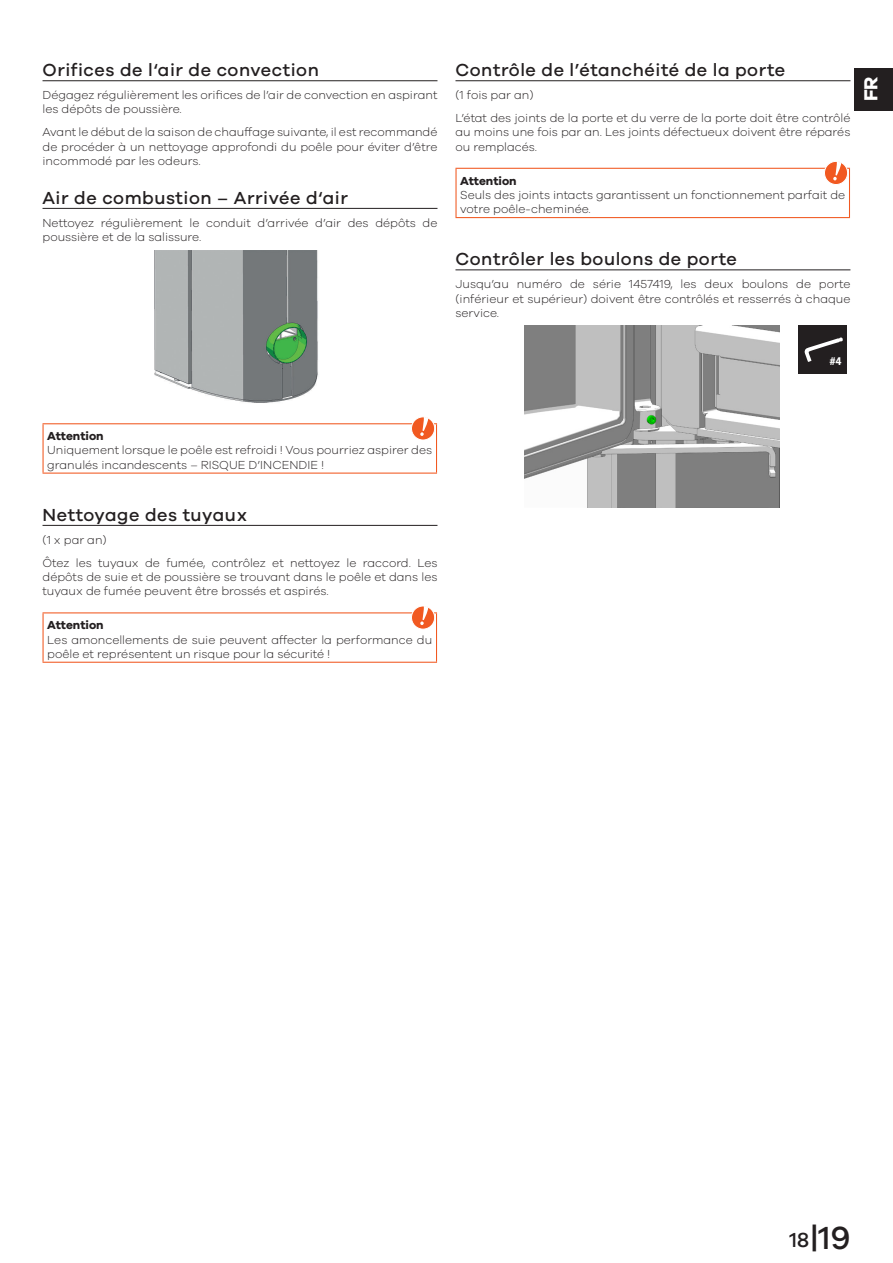
<style>
.page{position:relative;width:893px;height:1263px;background:#fff}
.page>*{position:absolute;margin:0;border:0;box-sizing:border-box;transform-origin:0 0}
.t1{font:500 33px "Galano Grotesque";color:#231f20}
.t2{font:700 19.5px "Galano Grotesque";color:#fff}
.H2_-_SubHeader{font:500 18px "Galano Grotesque";letter-spacing:.03em;color:#231f20}
.BT_-_BodyText{font:300 12px/14.4px "Galano Grotesque";color:#231f20}
.Tabellen_Hinweis_Tip{font:700 12px "Galano Grotesque";color:#231f20}
.t3{font:700 9.9px "News Gothic Std";color:#fff}
.s1{font-size:21px}
</style>
<div class="page">
<div style="left:855px;top:68px;width:38px;height:43px;background:#231f20"></div>
<hr style="left:43px;top:80px;width:394px;height:1px;background:#231f20">
<hr style="left:43px;top:208px;width:394px;height:1px;background:#231f20">
<hr style="left:43px;top:525px;width:394px;height:1px;background:#231f20">
<img style="left:154px;top:250px;width:164px;height:153px">
<hr style="left:43px;top:423px;width:394px;height:1px;background:#f15921">
<hr style="left:43px;top:424px;width:1px;height:49px;background:#f15921">
<hr style="left:436px;top:424px;width:1px;height:49px;background:#f15921">
<hr style="left:43px;top:473px;width:394px;height:1px;background:#f15921">
<hr style="left:43px;top:612px;width:394px;height:1px;background:#f15921">
<hr style="left:43px;top:613px;width:1px;height:49px;background:#f15921">
<hr style="left:436px;top:613px;width:1px;height:49px;background:#f15921">
<hr style="left:43px;top:662px;width:394px;height:1px;background:#f15921">
<hr style="left:455px;top:80px;width:395px;height:1px;background:#231f20">
<hr style="left:455px;top:269px;width:395px;height:1px;background:#231f20">
<hr style="left:455px;top:168px;width:395px;height:1px;background:#f15921">
<hr style="left:455px;top:169px;width:2px;height:48px;background:#f15921">
<hr style="left:849px;top:169px;width:1px;height:48px;background:#f15921">
<hr style="left:455px;top:217px;width:395px;height:1px;background:#f15921">
<img style="left:525px;top:325px;width:255px;height:182px">
<div style="left:411px;top:417px;width:24px;height:23px;background:#f15921;border-radius:50%"></div>
<div style="left:411px;top:416px;width:24px;height:24px;border:1px solid #fff;border-radius:50%"></div>
<svg style="left:420px;top:417px;width:8px;height:19px"></svg>
<svg style="left:411px;top:606px;width:24px;height:23px"></svg>
<div style="left:411px;top:605px;width:24px;height:25px;border:1px solid #fff;border-radius:50%"></div>
<svg style="left:420px;top:606px;width:8px;height:19px"></svg>
<svg style="left:824px;top:161px;width:24px;height:24px"></svg>
<div style="left:824px;top:161px;width:24px;height:24px;border:1px solid #fff;border-radius:50%"></div>
<svg style="left:833px;top:161px;width:8px;height:19px"></svg>
<div style="left:798px;top:326px;width:49px;height:48px;background:#231f20"></div>
<svg style="left:804px;top:337px;width:39px;height:25px"></svg>
<p class="H2_-_SubHeader" style="left:43px;top:59px;width:278px">Orifices de l‘air de convection</p>
<p class="BT_-_BodyText" style="left:43px;top:87px;width:396px">Dégagez régulièrement les orifices de l’air de convection en aspirant les dépôts de poussière.</p>
<p class="BT_-_BodyText" style="left:43px;top:125px;width:396px;text-align:justify">Avant le début de la saison de chauffage suivante, il est recommandé de procéder à un nettoyage approfondi du poêle pour éviter d’être incommodé par les odeurs.</p>
<p class="H2_-_SubHeader" style="left:43px;top:187px;width:307px">Air de combustion – Arrivée d‘air</p>
<p class="BT_-_BodyText" style="left:43px;top:215px;width:396px">Nettoyez régulièrement le conduit d’arrivée d’air des dépôts de poussière et de la salissure.</p>
<p class="H2_-_SubHeader" style="left:455px;top:59px;width:331px">Contrôle de l’étanchéité de la porte</p>
<p class="BT_-_BodyText" style="left:455px;top:87px;width:79px">(1 fois par an)</p>
<p class="BT_-_BodyText" style="left:455px;top:110px;width:396px;text-align:justify">L’état des joints de la porte et du verre de la porte doit être contrôlé au moins une fois par an. Les joints défectueux doivent être réparés ou remplacés.</p>
<p class="Tabellen_Hinweis_Tip" style="left:460px;top:173px;width:58px">Attention</p>
<p class="BT_-_BodyText" style="left:460px;top:187px;width:386px">Seuls des joints intacts garantissent un fonctionnement parfait de votre poêle-cheminée.</p>
<p class="H2_-_SubHeader" style="left:455px;top:248px;width:283px">Contrôler les boulons de porte</p>
<p class="BT_-_BodyText" style="left:455px;top:276px;width:396px;text-align:justify">Jusqu’au numéro de série 1457419, les deux boulons de porte (inférieur et supérieur) doivent être contrôlés et resserrés à chaque service.</p>
<h2 class="t2" style="left:859px;top:101px;width:26px;rotate:-90deg">FR</h2>
<p class="t3" style="left:829px;top:355px;width:14px">#4</p>
<p class="Tabellen_Hinweis_Tip" style="left:47px;top:429px;width:58px">Attention</p>
<p class="BT_-_BodyText" style="left:47px;top:443px;width:386px">Uniquement lorsque le poêle est refroidi ! Vous pourriez aspirer des granulés incandescents – RISQUE D’INCENDIE !</p>
<p class="H2_-_SubHeader" style="left:43px;top:504px;width:206px">Nettoyage des tuyaux</p>
<p class="BT_-_BodyText" style="left:43px;top:532px;width:66px">(1 x par an)</p>
<p class="BT_-_BodyText" style="left:43px;top:555px;width:396px;text-align:justify">Ôtez les tuyaux de fumée, contrôlez et nettoyez le raccord. Les dépôts de suie et de poussière se trouvant dans le poêle et dans les tuyaux de fumée peuvent être brossés et aspirés.</p>
<p class="Tabellen_Hinweis_Tip" style="left:47px;top:618px;width:58px">Attention</p>
<p class="BT_-_BodyText" style="left:47px;top:632px;width:386px">Les amoncellements de suie peuvent affecter la performance du poêle et représentent un risque pour la sécurité !</p>
<h1 class="t1" style="left:789px;top:1218px;width:63px"><span class="s1">18</span>|19</h1>
</div>
